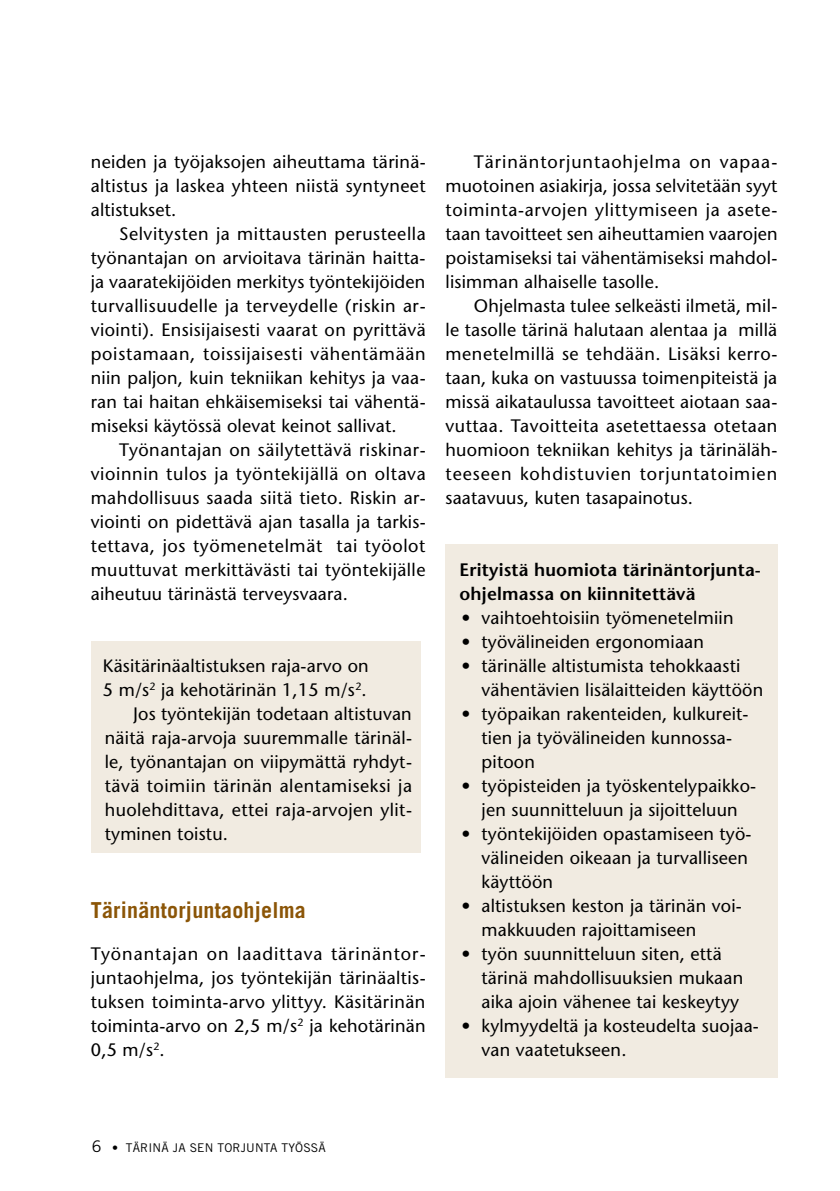
<style>
.page{position:relative;width:840px;height:1191px;background:#fff}
.page>*{position:absolute;margin:0;border:0;box-sizing:border-box;transform-origin:0 0}
.t1{font:700 22px "Trade Gothic";letter-spacing:.01em;color:#8b5507}
.t2{font:18px/24px "Stone Sans";letter-spacing:.01em;color:#000;text-align:justify}
.t3{font:600 18px/24px "Stone Sans";letter-spacing:.01em;color:#000}
.t4{font:18px "Stone Sans";letter-spacing:.03em;color:#000}
.t5{font:12px "Trade Gothic";letter-spacing:.015em;color:#000}
</style>
<div class="page">
<div style="left:91px;top:641px;width:329px;height:211px;background:#f1ebe1"></div>
<div style="left:445px;top:544px;width:332px;height:533px;background:#f1ebe1"></div>
<p class="t2" style="left:91px;top:150px;width:336px">neiden ja työjaksojen aiheuttama tärinä&shy;altistus ja laskea yhteen niistä syntyneet altistukset.</p>
<p class="t2" style="left:91px;top:222px;width:336px;text-indent:28px">Selvitysten ja mittausten perusteella työnantajan on arvioitava tärinän haitta&shy;ja vaaratekijöiden merkitys työntekijöiden turvallisuudelle ja terveydelle (riskin ar&shy;viointi). Ensisijaisesti vaarat on pyrittävä poistamaan, toissijaisesti vähentämään niin paljon, kuin tekniikan kehitys ja vaa&shy;ran tai haitan ehkäisemiseksi tai vähentä&shy;miseksi käytössä olevat keinot sallivat.</p>
<p class="t2" style="left:91px;top:438px;width:336px;text-indent:28px">Työnantajan on säilytettävä riskinar&shy;vioinnin tulos ja työntekijällä on oltava mahdollisuus saada siitä tieto. Riskin ar&shy;viointi on pidettävä ajan tasalla ja tarkis&shy;tettava, jos työmenetelmät tai työolot muuttuvat merkittävästi tai työntekijälle aiheutuu tärinästä terveysvaara.</p>
<p class="t2" style="left:103px;top:654px;width:267px">Käsitärinäaltistuksen raja-arvo on</p>
<p class="t2" style="left:103px;top:678px;width:265px">5 m/s<sup>2</sup> ja kehotärinän 1,15 m/s<sup>2</sup>.</p>
<p class="t2" style="left:133px;top:702px;width:280px">Jos työntekijän todetaan altistuvan</p>
<p class="t2" style="left:105px;top:726px;width:308px">näitä raja-arvoja suuremmalle tärinäl-</p>
<p class="t2" style="left:105px;top:750px;width:308px">le, työnantajan on viipymättä ryhdyt-</p>
<p class="t4" style="left:105px;top:775px;width:308px">tävä toimiin tärinän alentamiseksi ja</p>
<p class="t2" style="left:105px;top:798px;width:308px">huolehdittava, ettei raja-arvojen ylit-</p>
<p class="t2" style="left:105px;top:822px;width:125px">tyminen toistu.</p>
<p class="t1" style="left:91px;top:897px;width:216px">Tärinäntorjuntaohjelma</p>
<p class="t2" style="left:91px;top:942px;width:336px">Työnantajan on laadittava tärinäntor&shy;juntaohjelma, jos työntekijän tärinäaltis&shy;tuksen toiminta-arvo ylittyy. Käsitärinän toiminta-arvo on 2,5 m/s<sup>2</sup> ja kehotärinän 0,5 m/s<sup>2</sup>.</p>
<p class="t2" style="left:445px;top:150px;width:333px;text-indent:28px">Tärinäntorjuntaohjelma on vapaa&shy;muotoinen asiakirja, jossa selvitetään syyt toiminta-arvojen ylittymiseen ja asete&shy;taan tavoitteet sen aiheuttamien vaarojen poistamiseksi tai vähentämiseksi mahdol&shy;lisimman alhaiselle tasolle.</p>
<p class="t2" style="left:445px;top:294px;width:333px;text-indent:28px">Ohjelmasta tulee selkeästi ilmetä, mil&shy;le tasolle tärinä halutaan alentaa ja millä menetelmillä se tehdään. Lisäksi kerro&shy;taan, kuka on vastuussa toimenpiteistä ja missä aikataulussa tavoitteet aiotaan saa&shy;vuttaa. Tavoitteita asetettaessa otetaan huomioon tekniikan kehitys ja tärinäläh&shy;teeseen kohdistuvien torjuntatoimien saatavuus, kuten tasapainotus.</p>
<p class="t3" style="left:459px;top:558px;width:303px">Erityistä huomiota tärinäntorjunta&shy;ohjelmassa on kiinnitettävä</p>
<p class="t2" style="left:481px;top:606px;width:283px;text-align:left">vaihtoehtoisiin työmenetelmiin työvälineiden ergonomiaan tärinälle altistumista tehokkaasti vähentävien lisälaitteiden käyttöön työpaikan rakenteiden, kulkureit&shy;tien ja työvälineiden kunnossa&shy;pitoon<br>työpisteiden ja työskentelypaikko&shy;jen suunnitteluun ja sijoitteluun työntekijöiden opastamiseen työ&shy;välineiden oikeaan ja turvalliseen käyttöön<br>altistuksen keston ja tärinän voi&shy;makkuuden rajoittamiseen<br>työn suunnitteluun siten, että tärinä mahdollisuuksien mukaan aika ajoin vähenee tai keskeytyy kylmyydeltä ja kosteudelta suojaa&shy;van vaatetukseen.</p>
<p class="t2" style="left:461px;top:606px;width:10px">• • •</p>
<p class="t2" style="left:461px;top:702px;width:10px">•</p>
<p class="t2" style="left:461px;top:774px;width:10px">•</p>
<p class="t2" style="left:461px;top:822px;width:10px">•</p>
<p class="t2" style="left:461px;top:894px;width:10px">•</p>
<p class="t2" style="left:461px;top:942px;width:10px">•</p>
<p class="t2" style="left:461px;top:1014px;width:10px">•</p>
<p class="t5" style="left:112px;top:1140px;width:215px">• TÄRINÄ JA SEN TORJUNTA TYÖSSÄ</p>
</div>
